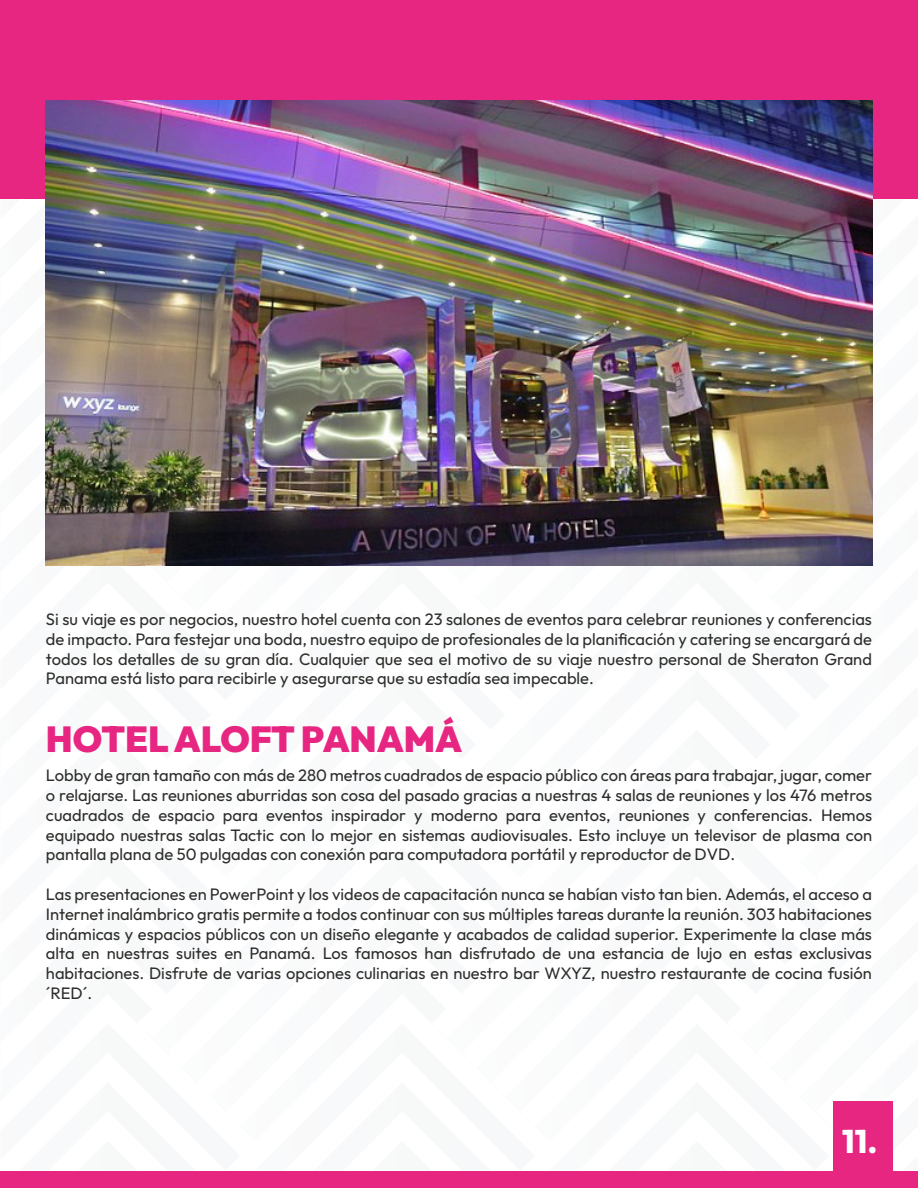
<style>
.page{position:relative;width:918px;height:1188px;background:#fff}
.page>*{position:absolute;margin:0;border:0;box-sizing:border-box;transform-origin:0 0}
.t1{font:900 36px "Outfit";letter-spacing:-.01em;color:#e72682}
.t2{font:800 32.55px "Outfit";color:#fff}
.t3{font:16.5px/19.8px "Outfit";color:#2d2d2b;text-align:justify}
</style>
<div class="page">
<div style="left:0;top:1171px;width:918px;height:17px;background:#e72682"></div>
<div style="left:833px;top:1101px;width:59px;height:84px;background:#e72682"></div>
<div style="left:0;top:0;width:918px;height:198px;background:#e72682"></div>
<img style="left:46px;top:100px;width:826px;height:465px">
<p class="t3" style="left:46px;top:610px;width:828px">Si su viaje es por negocios, nuestro hotel cuenta con 23 salones de eventos para celebrar reuniones y conferencias de impacto. Para festejar una boda, nuestro equipo de profesionales de la planificación y catering se encargará de todos los detalles de su gran día. Cualquier que sea el motivo de su viaje nuestro personal de Sheraton Grand Panama está listo para recibirle y asegurarse que su estadía sea impecable.</p>
<h1 class="t1" style="left:46px;top:715px;width:418px">HOTEL ALOFT PANAMÁ</h1>
<p class="t3" style="left:46px;top:766px;width:828px">Lobby de gran tamaño con más de 280 metros cuadrados de espacio público con áreas para trabajar, jugar, comer o relajarse. Las reuniones aburridas son cosa del pasado gracias a nuestras 4 salas de reuniones y los 476 metros cuadrados de espacio para eventos inspirador y moderno para eventos, reuniones y conferencias. Hemos equipado nuestras salas Tactic con lo mejor en sistemas audiovisuales. Esto incluye un televisor de plasma con pantalla plana de 50 pulgadas con conexión para computadora portátil y reproductor de DVD.</p>
<p class="t3" style="left:46px;top:885px;width:828px">Las presentaciones en PowerPoint y los videos de capacitación nunca se habían visto tan bien. Además, el acceso a Internet inalámbrico gratis permite a todos continuar con sus múltiples tareas durante la reunión. 303 habitaciones dinámicas y espacios públicos con un diseño elegante y acabados de calidad superior. Experimente la clase más alta en nuestras suites en Panamá. Los famosos han disfrutado de una estancia de lujo en estas exclusivas habitaciones. Disfrute de varias opciones culinarias en nuestro bar WXYZ, nuestro restaurante de cocina fusión ´RED´.</p>
<h2 class="t2" style="left:842px;top:1120px;width:37px">11.</h2>
</div>
